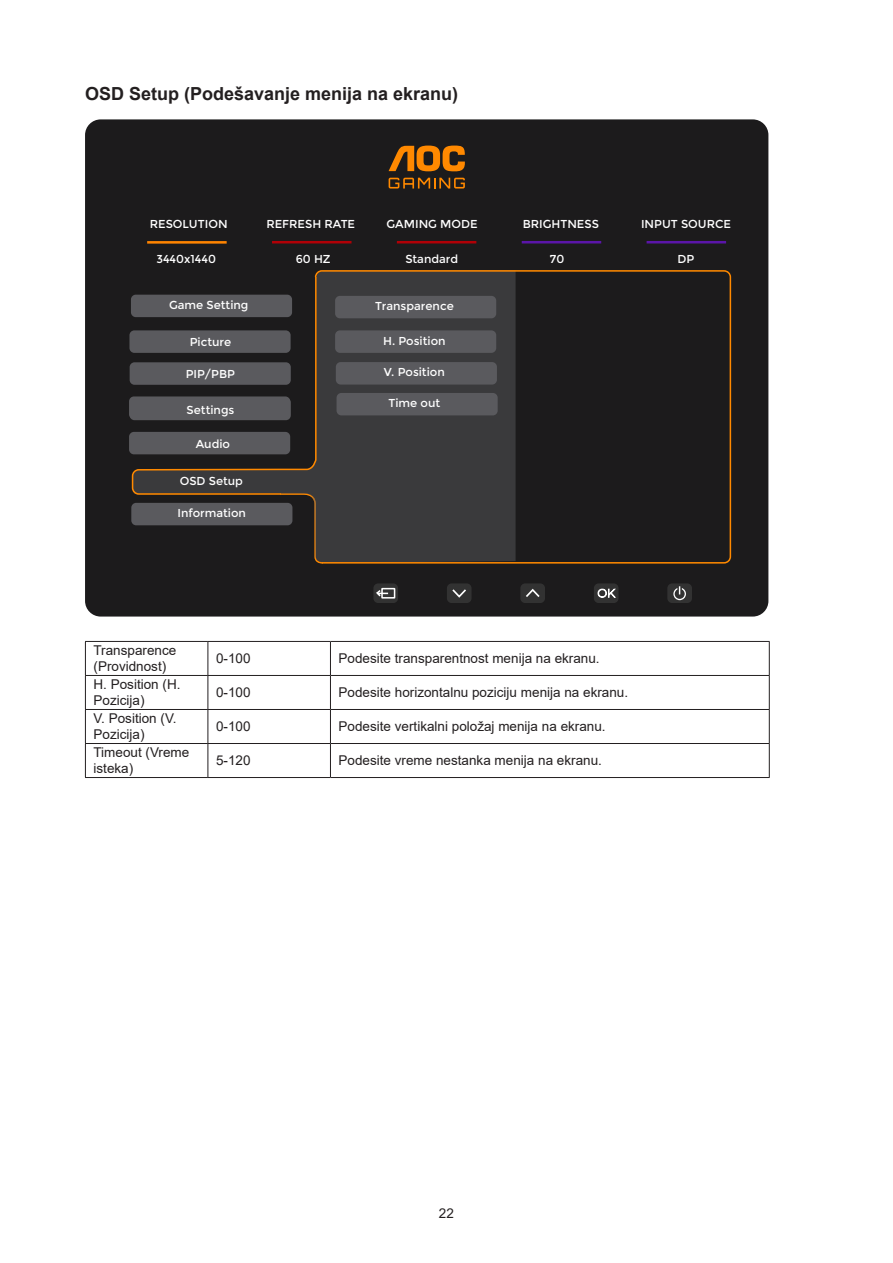
<style>
.page{position:relative;width:893px;height:1263px;background:#fff}
.page>*{position:absolute;margin:0;border:0;box-sizing:border-box;transform-origin:0 0}
.Heading_3{font:700 18px "Arial";color:#231f20}
.无间隔{font:13.5px/16.2px "Arial";color:#231f20}
.t1{font:11.55px "Montserrat";color:#fff}
</style>
<div class="page">
<div style="left:85px;top:119px;width:683px;height:497px;background:#1c1b1c;border-radius:16px"></div>
<svg style="left:389px;top:178px;width:76px;height:11px"></svg>
<svg style="left:389px;top:146px;width:76px;height:25px"></svg>
<hr style="left:147px;top:241px;width:80px;height:3px;background:#ff8400">
<hr style="left:272px;top:241px;width:79px;height:2px;background:#b00006">
<hr style="left:397px;top:241px;width:79px;height:2px;background:#b00006">
<hr style="left:522px;top:241px;width:79px;height:2px;background:#5a15a8">
<hr style="left:647px;top:241px;width:79px;height:2px;background:#5a15a8">
<div style="left:447px;top:583px;width:25px;height:20px;background:#383838;border-radius:5px"></div>
<svg style="left:452px;top:589px;width:14px;height:9px"></svg>
<div style="left:520px;top:583px;width:25px;height:20px;background:#383838;border-radius:5px"></div>
<svg style="left:526px;top:589px;width:14px;height:8px"></svg>
<div style="left:594px;top:583px;width:24px;height:20px;background:#383838;border-radius:5px"></div>
<svg style="left:597px;top:588px;width:19px;height:10px"></svg>
<div style="left:667px;top:583px;width:25px;height:20px;background:#383838;border-radius:5px"></div>
<svg style="left:673px;top:586px;width:13px;height:14px"></svg>
<div style="left:373px;top:583px;width:25px;height:20px;background:#383838;border-radius:5px"></div>
<div style="left:381px;top:588px;width:14px;height:11px;border:2px solid #fff"></div>
<svg style="left:376px;top:588px;width:14px;height:10px"></svg>
<svg style="left:315px;top:270px;width:417px;height:294px"></svg>
<svg style="left:131px;top:275px;width:193px;height:289px"></svg>
<div style="left:130px;top:398px;width:161px;height:22px;background:#5a5a5e;border-radius:5px"></div>
<div style="left:129px;top:432px;width:161px;height:22px;background:#5a5a5e;border-radius:5px"></div>
<div style="left:131px;top:503px;width:161px;height:22px;background:#5a5a5e;border-radius:5px"></div>
<hr style="left:85px;top:641px;width:123px;height:1px;background:#231f20">
<hr style="left:85px;top:642px;width:1px;height:33px;background:#231f20">
<hr style="left:208px;top:641px;width:122px;height:1px;background:#231f20">
<hr style="left:208px;top:642px;width:1px;height:33px;background:#231f20">
<hr style="left:330px;top:641px;width:440px;height:1px;background:#231f20">
<hr style="left:330px;top:642px;width:1px;height:33px;background:#231f20">
<hr style="left:769px;top:642px;width:1px;height:33px;background:#231f20">
<hr style="left:85px;top:675px;width:123px;height:1px;background:#231f20">
<hr style="left:85px;top:676px;width:1px;height:33px;background:#231f20">
<hr style="left:208px;top:675px;width:122px;height:1px;background:#231f20">
<hr style="left:208px;top:676px;width:1px;height:33px;background:#231f20">
<hr style="left:330px;top:675px;width:440px;height:1px;background:#231f20">
<hr style="left:330px;top:676px;width:1px;height:33px;background:#231f20">
<hr style="left:769px;top:676px;width:1px;height:33px;background:#231f20">
<hr style="left:85px;top:709px;width:123px;height:1px;background:#231f20">
<hr style="left:85px;top:710px;width:1px;height:33px;background:#231f20">
<hr style="left:208px;top:709px;width:122px;height:1px;background:#231f20">
<hr style="left:208px;top:710px;width:1px;height:33px;background:#231f20">
<hr style="left:330px;top:709px;width:440px;height:1px;background:#231f20">
<hr style="left:330px;top:710px;width:1px;height:33px;background:#231f20">
<hr style="left:769px;top:710px;width:1px;height:33px;background:#231f20">
<hr style="left:85px;top:743px;width:123px;height:1px;background:#231f20">
<hr style="left:85px;top:744px;width:1px;height:33px;background:#231f20">
<hr style="left:208px;top:743px;width:122px;height:1px;background:#231f20">
<hr style="left:208px;top:744px;width:1px;height:33px;background:#231f20">
<hr style="left:330px;top:743px;width:440px;height:1px;background:#231f20">
<hr style="left:330px;top:744px;width:1px;height:33px;background:#231f20">
<hr style="left:769px;top:744px;width:1px;height:33px;background:#231f20">
<hr style="left:85px;top:777px;width:123px;height:1px;background:#231f20">
<hr style="left:208px;top:777px;width:122px;height:1px;background:#231f20">
<hr style="left:330px;top:777px;width:440px;height:1px;background:#231f20">
<p class="Heading_3" style="left:85px;top:81px;width:375px">OSD Setup (Podešavanje menija na ekranu)</p>
<p class="t1" style="left:150px;top:217px;width:79px">RESOLUTION</p>
<p class="t1" style="left:156px;top:253px;width:61px">3440x1440</p>
<p class="t1" style="left:169px;top:298px;width:81px">Game Setting</p>
<p class="t1" style="left:190px;top:335px;width:43px">Picture</p>
<p class="t1" style="left:186px;top:367px;width:51px">PIP/PBP</p>
<p class="t1" style="left:196px;top:402px;width:36px">Audio</p>
<p class="t1" style="left:187px;top:403px;width:49px">Settings</p>
<p class="t1" style="left:196px;top:437px;width:36px">Audio</p>
<p class="t1" style="left:180px;top:474px;width:65px">OSD Setup</p>
<p class="t1" style="left:178px;top:506px;width:70px">Information</p>
<p class="t1" style="left:266px;top:217px;width:90px">REFRESH RATE</p>
<p class="t1" style="left:296px;top:253px;width:36px">60 HZ</p>
<p class="t1" style="left:387px;top:217px;width:93px">GAMING MODE</p>
<p class="t1" style="left:405px;top:253px;width:54px">Standard</p>
<p class="t1" style="left:375px;top:299px;width:80px">Transparence</p>
<p class="t1" style="left:383px;top:334px;width:64px">H. Position</p>
<p class="t1" style="left:384px;top:366px;width:62px">V. Position</p>
<p class="t1" style="left:389px;top:397px;width:53px">Time out</p>
<p class="t1" style="left:523px;top:217px;width:78px">BRIGHTNESS</p>
<p class="t1" style="left:550px;top:253px;width:16px">70</p>
<p class="t1" style="left:641px;top:217px;width:92px">INPUT SOURCE</p>
<p class="t1" style="left:678px;top:253px;width:18px">DP</p>
<p class="无间隔" style="left:94px;top:642px;width:84px">Transparence (Providnost)</p>
<p class="无间隔" style="left:216px;top:650px;width:36px">0-100</p>
<p class="无间隔" style="left:339px;top:650px;width:263px">Podesite transparentnost menija na ekranu.</p>
<p class="无间隔" style="left:94px;top:676px;width:89px">H. Position (H.<br>Pozicija)</p>
<p class="无间隔" style="left:216px;top:684px;width:36px">0-100</p>
<p class="无间隔" style="left:339px;top:684px;width:291px">Podesite horizontalnu poziciju menija na ekranu.</p>
<p class="无间隔" style="left:94px;top:710px;width:85px">V. Position (V.<br>Pozicija)</p>
<p class="无间隔" style="left:216px;top:718px;width:36px">0-100</p>
<p class="无间隔" style="left:339px;top:718px;width:269px">Podesite vertikalni položaj menija na ekranu.</p>
<p class="无间隔" style="left:94px;top:744px;width:97px">Timeout (Vreme isteka)</p>
<p class="无间隔" style="left:216px;top:752px;width:36px">5-120</p>
<p class="无间隔" style="left:339px;top:752px;width:265px">Podesite vreme nestanka menija na ekranu.</p>
<p class="无间隔" style="left:439px;top:1205px;width:17px">22</p>
</div>
